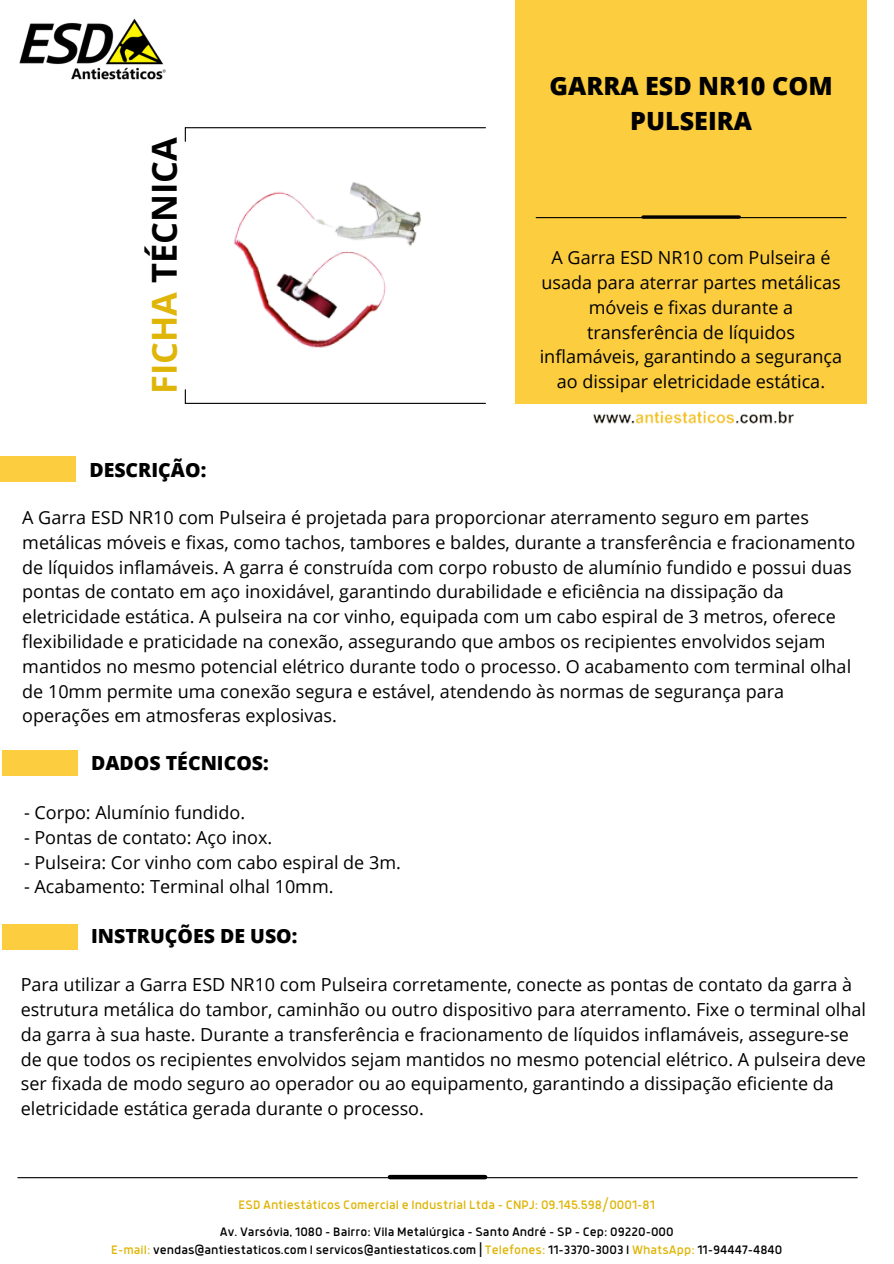
<style>
.page{position:relative;width:894px;height:1264px;background:#fff}
.page>*{position:absolute;margin:0;border:0;box-sizing:border-box;transform-origin:0 0}
.t1{font:700 34.35px "Open Sans";color:#000}
.t2{font:800 25.05px/34.8px "Open Sans";color:#000;text-align:center}
.t3{font:800 19.5px "Open Sans";color:#000}
.t4{font:18px/24.8px "Open Sans";color:#000}
.t5{font:13.5px "Anteb";color:#000}
.t6{font:13.5px "Anteb";color:#dfb508}
.s1{color:#dfb508}
</style>
<div class="page">
<hr style="left:185px;top:127px;width:300px;height:1px;background:#000">
<svg style="left:185px;top:128px;width:1px;height:13px"></svg>
<hr style="left:185px;top:403px;width:300px;height:1px;background:#000">
<svg style="left:185px;top:390px;width:1px;height:13px"></svg>
<img style="left:593px;top:411px;width:201px;height:13px">
<div style="left:515px;top:0;width:351px;height:403px;background:#fccd3f"></div>
<img style="left:19px;top:18px;width:147px;height:62px">
<hr style="left:536px;top:217px;width:309px;height:1px;background:#000">
<svg style="left:642px;top:215px;width:97px;height:4px"></svg>
<div style="left:0;top:456px;width:76px;height:25px;background:#fccd3f"></div>
<div style="left:2px;top:750px;width:75px;height:25px;background:#fccd3f"></div>
<hr style="left:18px;top:1177px;width:839px;height:1px;background:#000">
<div style="left:390px;top:1174px;width:95px;height:5px;background:#000"></div>
<div style="left:2px;top:924px;width:75px;height:25px;background:#fccd3f"></div>
<img style="left:233px;top:182px;width:188px;height:166px">
<p class="t1" style="left:140px;top:394px;width:259px;rotate:-90deg"><span class="s1">FICHA</span> TÉCNICA</p>
<h2 class="t2" style="left:549px;top:68px;width:284px">GARRA ESD NR10 COM<br>PULSEIRA</h2>
<p class="t4" style="left:539px;top:245px;width:304px;text-align:center">A Garra ESD NR10 com Pulseira é usada para aterrar partes metálicas móveis e fixas durante a transferência de líquidos inflamáveis, garantindo a segurança ao dissipar eletricidade estática.</p>
<h4 class="t3" style="left:89px;top:456px;width:118px">DESCRIÇÃO:</h4>
<p class="t4" style="left:22px;top:505px;width:834px">A Garra ESD NR10 com Pulseira é projetada para proporcionar aterramento seguro em partes metálicas móveis e fixas, como tachos, tambores e baldes, durante a transferência e fracionamento de líquidos inflamáveis. A garra é construída com corpo robusto de alumínio fundido e possui duas pontas de contato em aço inoxidável, garantindo durabilidade e eficiência na dissipação da eletricidade estática. A pulseira na cor vinho, equipada com um cabo espiral de 3 metros, oferece flexibilidade e praticidade na conexão, assegurando que ambos os recipientes envolvidos sejam mantidos no mesmo potencial elétrico durante todo o processo. O acabamento com terminal olhal de 10mm permite uma conexão segura e estável, atendendo às normas de segurança para operações em atmosferas explosivas.</p>
<h3 class="t3" style="left:91px;top:749px;width:179px">DADOS TÉCNICOS:</h3>
<h4 class="t4" style="left:24px;top:799px;width:223px">- Corpo: Alumínio fundido.</h4>
<h4 class="t4" style="left:24px;top:824px;width:250px">- Pontas de contato: Aço inox.</h4>
<h4 class="t4" style="left:24px;top:849px;width:378px">- Pulseira: Cor vinho com cabo espiral de 3m.</h4>
<h4 class="t4" style="left:24px;top:874px;width:311px">- Acabamento: Terminal olhal 10mm.</h4>
<p class="t3" style="left:91px;top:922px;width:208px">INSTRUÇÕES DE USO:</p>
<p class="t4" style="left:21px;top:971px;width:846px">Para utilizar a Garra ESD NR10 com Pulseira corretamente, conecte as pontas de contato da garra à estrutura metálica do tambor, caminhão ou outro dispositivo para aterramento. Fixe o terminal olhal da garra à sua haste. Durante a transferência e fracionamento de líquidos inflamáveis, assegure-se de que todos os recipientes envolvidos sejam mantidos no mesmo potencial elétrico. A pulseira deve ser fixada de modo seguro ao operador ou ao equipamento, garantindo a dissipação eficiente da eletricidade estática gerada durante o processo.</p>
<h4 class="t6" style="left:238px;top:1198px;width:418px">ESD Antiestáticos Comercial e Industrial Ltda - CNPJ: 09.145.598/0001-81</h4>
<h3 class="t5" style="left:220px;top:1226px;width:455px">Av. Varsóvia, 1080 - Bairro: Vila Metalúrgica - Santo André - SP - Cep: 09220-000</h3>
<h4 class="t5" style="left:111px;top:1244px;width:672px"><span class="s1">E-mail:</span> vendas@antiestaticos.com I servicos@antiestaticos.com | <span class="s1">Telefones:</span> 11-3370-3003 I <span class="s1">WhatsApp:</span> 11-94447-4840</h4>
</div>
